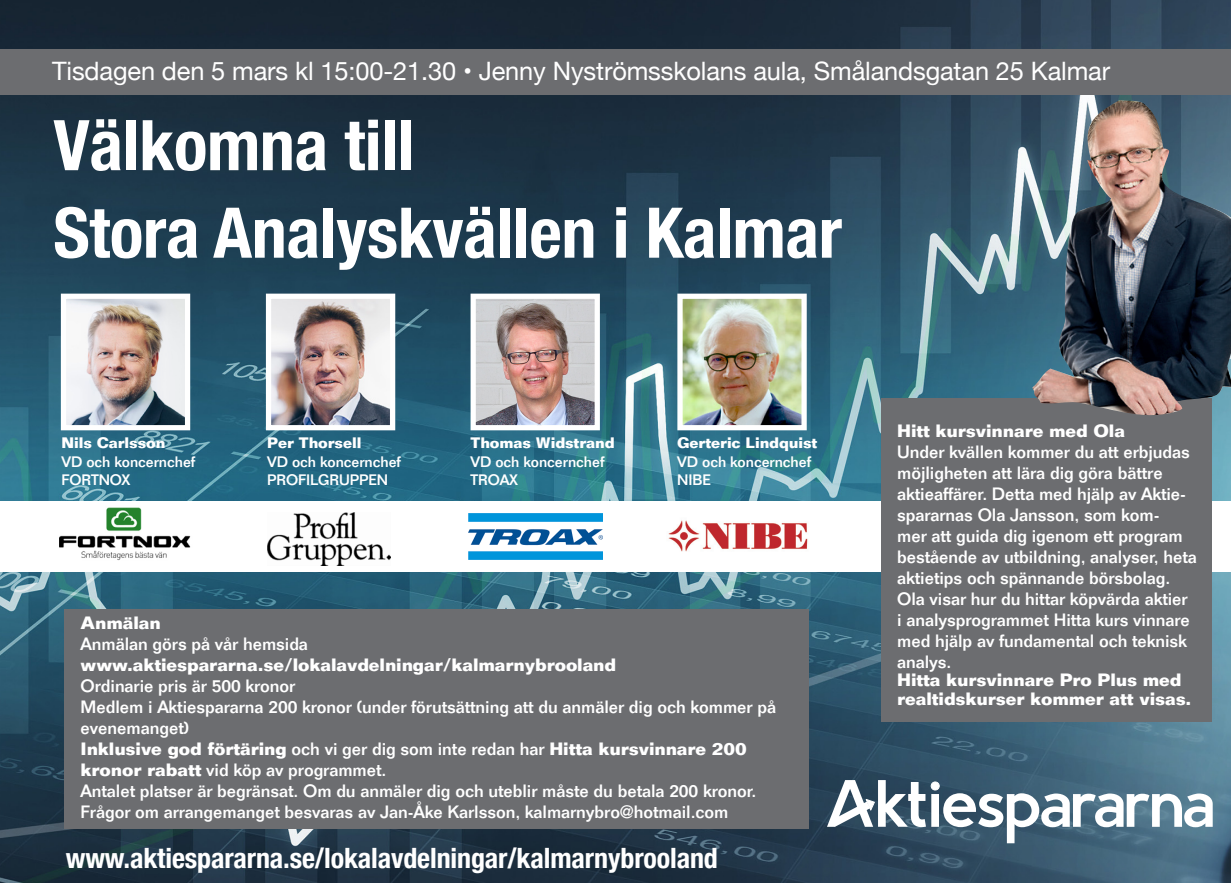
<style>
.page{position:relative;width:1231px;height:883px;background:#fff}
.page>*{position:absolute;margin:0;border:0;box-sizing:border-box;transform-origin:0 0}
.t1{font:700 condensed 70px "Helvetica Neue";letter-spacing:-.005em;color:#fff}
.t2{font:700 condensed 28px "Helvetica Neue";letter-spacing:-.005em;color:#fff}
.t3{font:25.38px "Helvetica Neue";letter-spacing:-.005em;color:#fff}
.t4{font:500 17.5px/21px "Folio";letter-spacing:-.005em;color:#fff}
.t5{font:700 17.5px "Folio";letter-spacing:-.005em;color:#fff}
.t6{font:500 14.88px "Folio";letter-spacing:-.005em;color:#fff}
.t7{font:700 14.88px "Folio";letter-spacing:-.005em;color:#fff}
.s1{font-weight:500}
.s2{font-weight:700}
</style>
<div class="page">
<img style="left:0;top:0;width:1230px;height:883px">
<div style="left:0;top:50px;width:1230px;height:45px;background:#6c6d70"></div>
<div style="left:0;top:501px;width:1230px;height:71px;background:#fff"></div>
<div style="left:881px;top:398px;width:329px;height:324px;background:#6c6d70"></div>
<div style="left:64px;top:609px;width:745px;height:219px;background:#6c6d70"></div>
<img style="left:1032px;top:99px;width:198px;height:319px">
<img style="left:476px;top:300px;width:118px;height:124px">
<div style="left:470px;top:294px;width:130px;height:136px;border:5px solid #fff"></div>
<img style="left:468px;top:513px;width:134px;height:46px">
<img style="left:67px;top:300px;width:117px;height:124px">
<div style="left:61px;top:294px;width:129px;height:136px;border:5px solid #fff"></div>
<img style="left:59px;top:507px;width:132px;height:54px">
<img style="left:272px;top:300px;width:117px;height:124px">
<div style="left:266px;top:294px;width:129px;height:136px;border:5px solid #fff"></div>
<img style="left:267px;top:512px;width:123px;height:54px">
<img style="left:683px;top:300px;width:117px;height:124px">
<div style="left:677px;top:294px;width:129px;height:136px;border:5px solid #fff"></div>
<img style="left:668px;top:520px;width:140px;height:32px">
<svg style="left:826px;top:780px;width:386px;height:63px"></svg>
<p class="t3" style="left:52px;top:53px;width:1059px">Tisdagen den 5 mars kl 15:00-21.30 • Jenny Nyströmsskolans aula, Smålandsgatan 25 Kalmar</p>
<p class="t1" style="left:53px;top:87px;width:362px">Välkomna till</p>
<p class="t1" style="left:53px;top:175px;width:790px">Stora Analyskvällen i Kalmar</p>
<p class="t7" style="left:61px;top:434px;width:105px">Nils Carlsson</p>
<p class="t6" style="left:61px;top:453px;width:135px">VD och koncernchef</p>
<p class="t6" style="left:61px;top:471px;width:70px">FORTNOX</p>
<p class="t7" style="left:267px;top:434px;width:96px">Per Thorsell</p>
<p class="t6" style="left:267px;top:453px;width:135px">VD och koncernchef</p>
<p class="t6" style="left:267px;top:471px;width:122px">PROFILGRUPPEN</p>
<p class="t7" style="left:470px;top:434px;width:146px">Thomas Widstrand</p>
<p class="t6" style="left:470px;top:453px;width:135px">VD och koncernchef</p>
<p class="t6" style="left:470px;top:471px;width:49px">TROAX</p>
<p class="t7" style="left:677px;top:434px;width:142px">Gerteric Lindquist</p>
<p class="t6" style="left:677px;top:453px;width:135px">VD och koncernchef</p>
<p class="t6" style="left:677px;top:471px;width:35px">NIBE</p>
<p class="t5" style="left:81px;top:612px;width:82px">Anmälan</p>
<p class="t4" style="left:81px;top:633px;width:229px">Anmälan görs på vår hemsida</p>
<p class="t5" style="left:81px;top:654px;width:537px">www.aktiespararna.se/lokalavdelningar/kalmarnybrooland</p>
<p class="t4" style="left:81px;top:675px;width:216px">Ordinarie pris är 500 kronor</p>
<p class="t4" style="left:81px;top:696px;width:697px">Medlem i Aktiespararna 200 kronor (under förutsättning att du anmäler dig och kommer på evenemanget)</p>
<p class="t5" style="left:81px;top:738px;width:667px">Inklusive god förtäring <span class="s1">och vi ger dig som inte redan har</span> Hitta kursvinnare 200</p>
<p class="t4" style="left:81px;top:759px;width:307px"><span class="s2">kronor rabatt</span> vid köp av programmet.</p>
<p class="t4" style="left:81px;top:780px;width:677px">Antalet platser är begränsat. Om du anmäler dig och uteblir måste du betala 200 kronor.</p>
<p class="t4" style="left:81px;top:801px;width:649px">Frågor om arrangemanget besvaras av Jan-Åke Karlsson, kalmarnybro@hotmail.com</p>
<p class="t2" style="left:66px;top:835px;width:653px">www.aktiespararna.se/lokalavdelningar/kalmarnybrooland</p>
<p class="t5" style="left:897px;top:420px;width:229px">Hitt kursvinnare med Ola</p>
<p class="t4" style="left:897px;top:441px;width:301px">Under kvällen kommer du att erbjudas möjligheten att lära dig göra bättre aktieaffärer. Detta med hjälp av Aktie&shy;spararnas Ola Jansson, som kom-<br>mer att guida dig igenom ett program bestående av utbildning, analyser, heta aktietips och spännande börsbolag.<br>Ola visar hur du hittar köpvärda aktier</p>
<p class="t4" style="left:897px;top:609px;width:294px">i analysprogrammet Hitta kurs vinnare med hjälp av fundamental och teknisk analys.</p>
<p class="t5" style="left:897px;top:669px;width:286px">Hitta kursvinnare Pro Plus med</p>
<p class="t5" style="left:897px;top:688px;width:296px">realtidskurser kommer att visas.</p>
</div>
